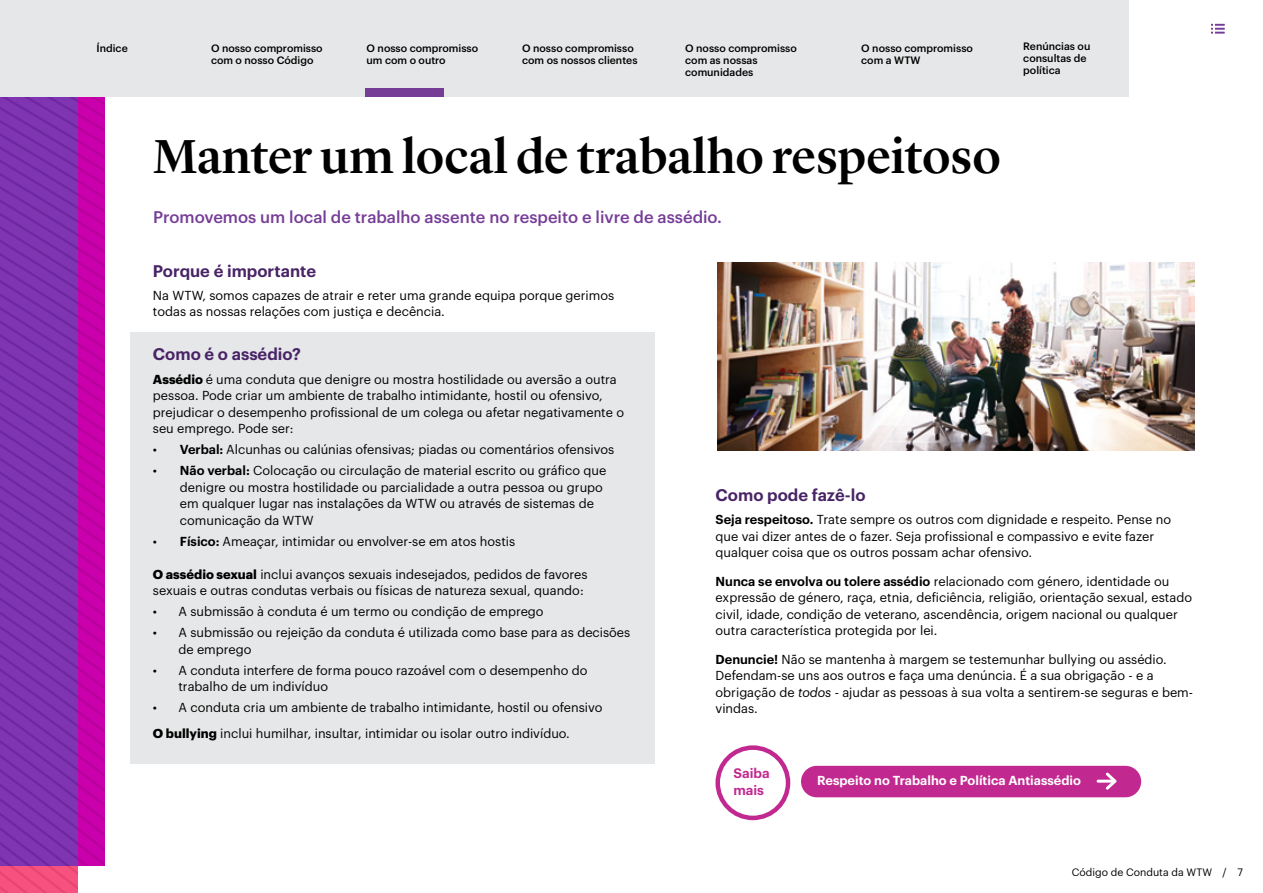
<style>
.page{position:relative;width:1263px;height:893px;background:#fff}
.page>*{position:absolute;margin:0;border:0;box-sizing:border-box;transform-origin:0 0}
.t1{font:500 49.5px "Lyon Display";color:#000}
.t2{font:500 16.5px "Graphik";color:#763d97}
.t3{font:600 16.5px "Graphik";color:#482366}
.t4{font:600 13.5px/16.5px "Graphik";color:#c22990}
.t5{font:12.75px/16.5px "Graphik";color:#000}
.t6{font:600 12.75px "Graphik";color:#fff}
.t7{font:500 10.5px/12px "Graphik";color:#000}
.t8{font:10.5px "Graphik";color:#000}
.s1{font-weight:700}
.s2{font-weight:600}
.s3{font-style:italic}
</style>
<div class="page">
<div style="left:130px;top:333px;width:525px;height:431px;background:#e6e7e8"></div>
<svg style="left:0;top:96px;width:105px;height:797px;background:#9029ac"></svg>
<img style="left:717px;top:262px;width:477px;height:188px">
<div style="left:715px;top:745px;width:75px;height:75px;border:4px solid #c22990;border-radius:50%"></div>
<div style="left:801px;top:766px;width:340px;height:31px;background:#c22990;border-radius:16px"></div>
<hr style="left:1098px;top:780px;width:17px;height:3px;background:#fff">
<svg style="left:1103px;top:772px;width:14px;height:18px"></svg>
<svg style="left:1211px;top:24px;width:14px;height:10px"></svg>
<div style="left:0;top:0;width:1128px;height:96px;background:#e6e7e8"></div>
<div style="left:365px;top:88px;width:79px;height:8px;background:#763d97"></div>
<p class="t7" style="left:685px;top:41px;width:113px">O nosso compromisso com as nossas comunidades</p>
<p class="t7" style="left:1023px;top:39px;width:69px">Renúncias ou consultas de política</p>
<p class="t7" style="left:97px;top:41px;width:33px">Índice</p>
<p class="t7" style="left:367px;top:41px;width:113px">O nosso compromisso um com o outro</p>
<p class="t7" style="left:522px;top:41px;width:117px">O nosso compromisso com os nossos clientes</p>
<p class="t7" style="left:861px;top:41px;width:113px">O nosso compromisso com a WTW</p>
<p class="t7" style="left:211px;top:41px;width:113px">O nosso compromisso com o nosso Código</p>
<h1 class="t1" style="left:153px;top:119px;width:849px">Manter um local de trabalho respeitoso</h1>
<p class="t2" style="left:153px;top:204px;width:570px">Promovemos um local de trabalho assente no respeito e livre de assédio.</p>
<p class="t3" style="left:153px;top:258px;width:165px">Porque é importante</p>
<p class="t5" style="left:153px;top:286px;width:463px">Na WTW, somos capazes de atrair e reter uma grande equipa porque gerimos todas as nossas relações com justiça e decência.</p>
<p class="t3" style="left:153px;top:341px;width:150px">Como é o assédio?</p>
<p class="t5" style="left:153px;top:370px;width:473px"><span class="s1">Assédio</span> é uma conduta que denigre ou mostra hostilidade ou aversão a outra pessoa. Pode criar um ambiente de trabalho intimidante, hostil ou ofensivo, prejudicar o desempenho profissional de um colega ou afetar negativamente o seu emprego. Pode ser:</p>
<p class="t5" style="left:153px;top:440px;width:463px">• <span class="s2">Verbal:</span> Alcunhas ou calúnias ofensivas; piadas ou comentários ofensivos</p>
<p class="t5" style="left:180px;top:461px;width:428px;text-indent:-27px">• <span class="s2">Não verbal:</span> Colocação ou circulação de material escrito ou gráfico que denigre ou mostra hostilidade ou parcialidade a outra pessoa ou grupo em qualquer lugar nas instalações da WTW ou através de sistemas de comunicação da WTW</p>
<p class="t5" style="left:153px;top:532px;width:364px">• <span class="s2">Físico:</span> Ameaçar, intimidar ou envolver-se em atos hostis</p>
<p class="t5" style="left:153px;top:565px;width:436px"><span class="s1">O assédio sexual</span> inclui avanços sexuais indesejados, pedidos de favores sexuais e outras condutas verbais ou físicas de natureza sexual, quando:</p>
<p class="t5" style="left:153px;top:602px;width:392px">• A submissão à conduta é um termo ou condição de emprego</p>
<p class="t5" style="left:178px;top:623px;width:453px;text-indent:-26px">• A submissão ou rejeição da conduta é utilizada como base para as decisões de emprego</p>
<p class="t5" style="left:178px;top:661px;width:410px;text-indent:-26px">• A conduta interfere de forma pouco razoável com o desempenho do trabalho de um indivíduo</p>
<p class="t5" style="left:153px;top:694px;width:451px;line-height:25.5px">• A conduta cria um ambiente de trabalho intimidante, hostil ou ofensivo<br><span class="s1">O bullying</span> inclui humilhar, insultar, intimidar ou isolar outro indivíduo.</p>
<p class="t3" style="left:716px;top:482px;width:151px">Como pode fazê-lo</p>
<p class="t5" style="left:716px;top:510px;width:457px"><span class="s2">Seja respeitoso.</span> Trate sempre os outros com dignidade e respeito. Pense no que vai dizer antes de o fazer. Seja profissional e compassivo e evite fazer qualquer coisa que os outros possam achar ofensivo.</p>
<p class="t5" style="left:716px;top:572px;width:478px"><span class="s2">Nunca se envolva ou tolere assédio</span> relacionado com género, identidade ou expressão de género, raça, etnia, deficiência, religião, orientação sexual, estado civil, idade, condição de veterano, ascendência, origem nacional ou qualquer outra característica protegida por lei.</p>
<p class="t5" style="left:716px;top:650px;width:479px"><span class="s2">Denuncie!</span> Não se mantenha à margem se testemunhar bullying ou assédio.<br>Defendam-se uns aos outros e faça uma denúncia. É a sua obrigação - e a obrigação de <span class="s3">todos</span> - ajudar as pessoas à sua volta a sentirem-se seguras e bem&shy;vindas.</p>
<p class="t4" style="left:733px;top:764px;width:38px">Saiba mais</p>
<p class="t6" style="left:817px;top:771px;width:265px">Respeito no Trabalho e Política Antiassédio</p>
<p class="t8" style="left:1072px;top:864px;width:173px">Código de Conduta da WTW / 7</p>
</div>
